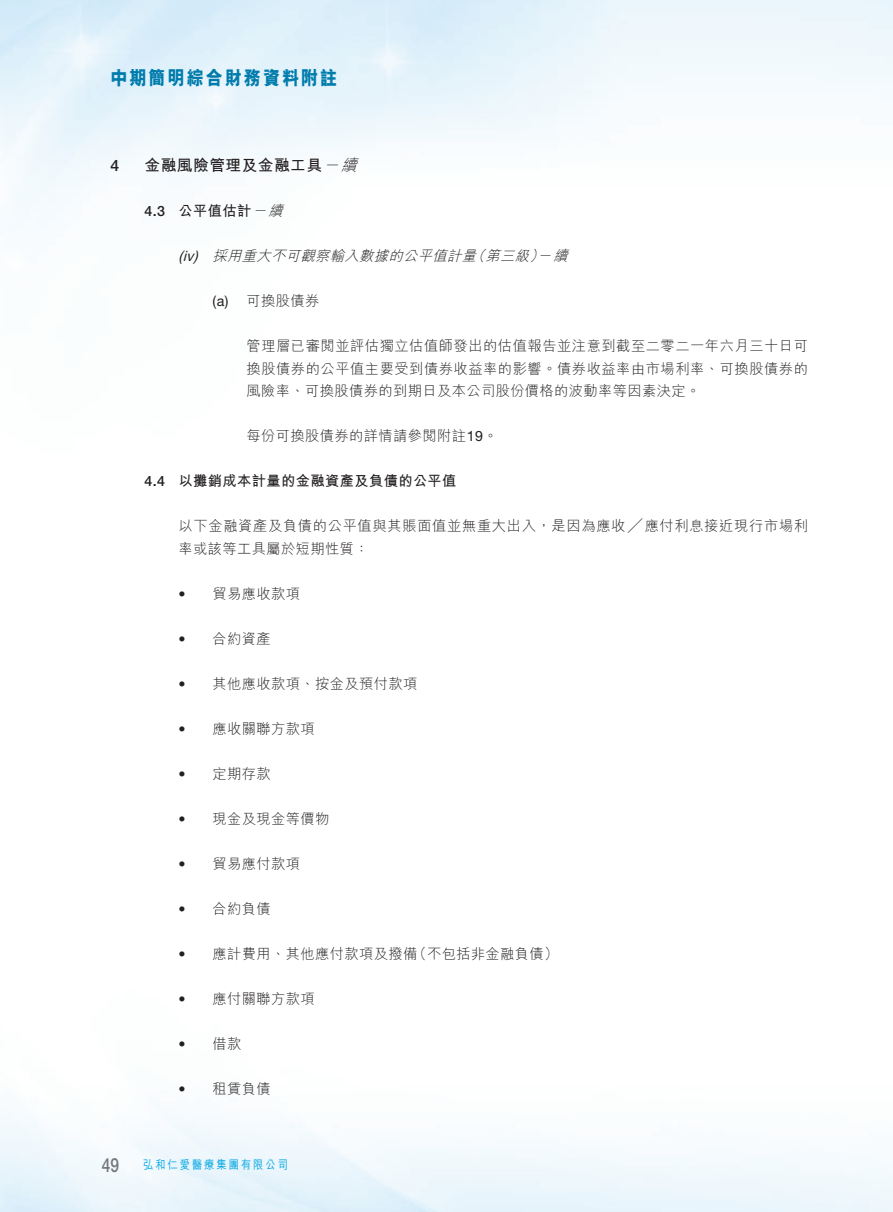
<style>
.page{position:relative;width:893px;height:1212px;background:#fff}
.page>*{position:absolute;margin:0;border:0;box-sizing:border-box;transform-origin:0 0}
.t1{font:800 19.5px "M Hei HK";letter-spacing:.11em;color:#007cac;scale:.88 1}
.t2{font:500 19.5px "Helvetica Neue LT Std";color:#76787b;scale:.8 1}
.t3{font:700 15.75px "M Hei HK";letter-spacing:.03em;color:#231f20}
.t4{font:italic 300 15.75px "M Hei HK";color:#231f20}
.t5{font:500 15.75px "Helvetica Neue LT Std";color:#231f20}
.t6{font:300 14.25px/22.5px "M Hei HK";letter-spacing:.03em;color:#231f20;text-align:justify}
.t7{font:italic 300 14.25px "M Hei HK";color:#231f20}
.t8{font:700 14.25px "M Hei HK";letter-spacing:.03em;color:#231f20}
.t9{font:14.25px "Helvetica Neue LT Std";color:#231f20}
.t10{font:500 14.25px "Helvetica Neue LT Std";color:#231f20}
.t11{font:italic 14.25px "Helvetica Neue LT Std";color:#231f20}
.t12{font:500 12px "M Hei HK";letter-spacing:.2em;color:#00a5e3;scale:.85 1}
.s1{font-weight:300;font-style:italic}
.s2{font-family:"Helvetica Neue LT Std";font-weight:400}
</style>
<div class="page">
<h1 class="t1" style="left:111px;top:65px;width:259px">中期簡明綜合財務資料附註</h1>
<p class="t5" style="left:111px;top:156px;width:10px">4</p>
<p class="t4" style="left:341px;top:155px;width:23px">續</p>
<p class="t3" style="left:145px;top:154px;width:201px">金融風險管理及金融工具<span class="s1">－</span></p>
<p class="t10" style="left:145px;top:203px;width:22px">4.3</p>
<p class="t10" style="left:145px;top:473px;width:22px">4.4</p>
<p class="t7" style="left:269px;top:201px;width:21px">續</p>
<p class="t8" style="left:179px;top:201px;width:94px">公平值估計<span class="s1">－</span></p>
<p class="t11" style="left:179px;top:248px;width:21px">i v(</p>
<p class="t11" style="left:194px;top:248px;width:5px">)</p>
<p class="t7" style="left:553px;top:246px;width:21px">續</p>
<p class="t7" style="left:471px;top:246px;width:21px">（</p>
<p class="t7" style="left:530px;top:246px;width:28px">－）</p>
<p class="t7" style="left:213px;top:246px;width:323px">採用重大不可觀察輸入數據的公平值計量第三級</p>
<p class="t9" style="left:213px;top:293px;width:17px">a( )</p>
<p class="t6" style="left:247px;top:289px;width:74px">可換股債券</p>
<p class="t6" style="left:247px;top:334px;width:563px">管理層已審閱並評估獨立估值師發出的估值報告並注意到截至二零二一年六月三十日可換股債券的公平值主要受到債券收益率的影響。債券收益率由市場利率、可換股債券的風險率、可換股債券的到期日及本公司股份價格的波動率等因素決定。</p>
<p class="t6" style="left:247px;top:424px;width:253px">每份可換股債券的詳情請參閱附註<span class="s2">19</span>。</p>
<p class="t8" style="left:179px;top:471px;width:279px">以攤銷成本計量的金融資產及負債的公平值</p>
<p class="t6" style="left:179px;top:514px;width:631px">以下金融資產及負債的公平值與其賬面值並無重大出入，是因為應收╱應付利息接近現行市場利率或該等工具屬於短期性質：</p>
<p class="t6" style="left:213px;top:582px;width:89px">貿易應收款項</p>
<p class="t9" style="left:179px;top:585px;width:9px">•</p>
<p class="t9" style="left:179px;top:630px;width:9px">•</p>
<p class="t6" style="left:213px;top:627px;width:60px">合約資產</p>
<p class="t9" style="left:179px;top:675px;width:9px">•</p>
<p class="t6" style="left:213px;top:672px;width:206px">其他應收款項、按金及預付款項</p>
<p class="t9" style="left:179px;top:720px;width:9px">•</p>
<p class="t6" style="left:213px;top:717px;width:104px">應收關聯方款項</p>
<p class="t9" style="left:179px;top:765px;width:9px">•</p>
<p class="t6" style="left:213px;top:762px;width:60px">定期存款</p>
<p class="t9" style="left:179px;top:810px;width:9px">•</p>
<p class="t6" style="left:213px;top:807px;width:118px">現金及現金等價物</p>
<p class="t9" style="left:179px;top:855px;width:9px">•</p>
<p class="t6" style="left:213px;top:852px;width:89px">貿易應付款項</p>
<p class="t9" style="left:179px;top:900px;width:9px">•</p>
<p class="t6" style="left:213px;top:897px;width:60px">合約負債</p>
<p class="t9" style="left:179px;top:945px;width:9px">•</p>
<p class="t6" style="left:213px;top:942px;width:206px">應計費用、其他應付款項及撥備</p>
<p class="t6" style="left:412px;top:942px;width:148px">（不包括非金融負債(</p>
<p class="t9" style="left:179px;top:990px;width:9px">•</p>
<p class="t6" style="left:213px;top:987px;width:104px">應付關聯方款項</p>
<p class="t9" style="left:179px;top:1035px;width:9px">•</p>
<p class="t6" style="left:213px;top:1032px;width:30px">借款</p>
<p class="t9" style="left:179px;top:1080px;width:9px">•</p>
<p class="t6" style="left:213px;top:1077px;width:60px">租賃負債</p>
<h1 class="t2" style="left:102px;top:1153px;width:23px">49</h1>
<p class="t12" style="left:143px;top:1156px;width:172px">弘和仁愛醫療集團有限公司</p>
</div>
